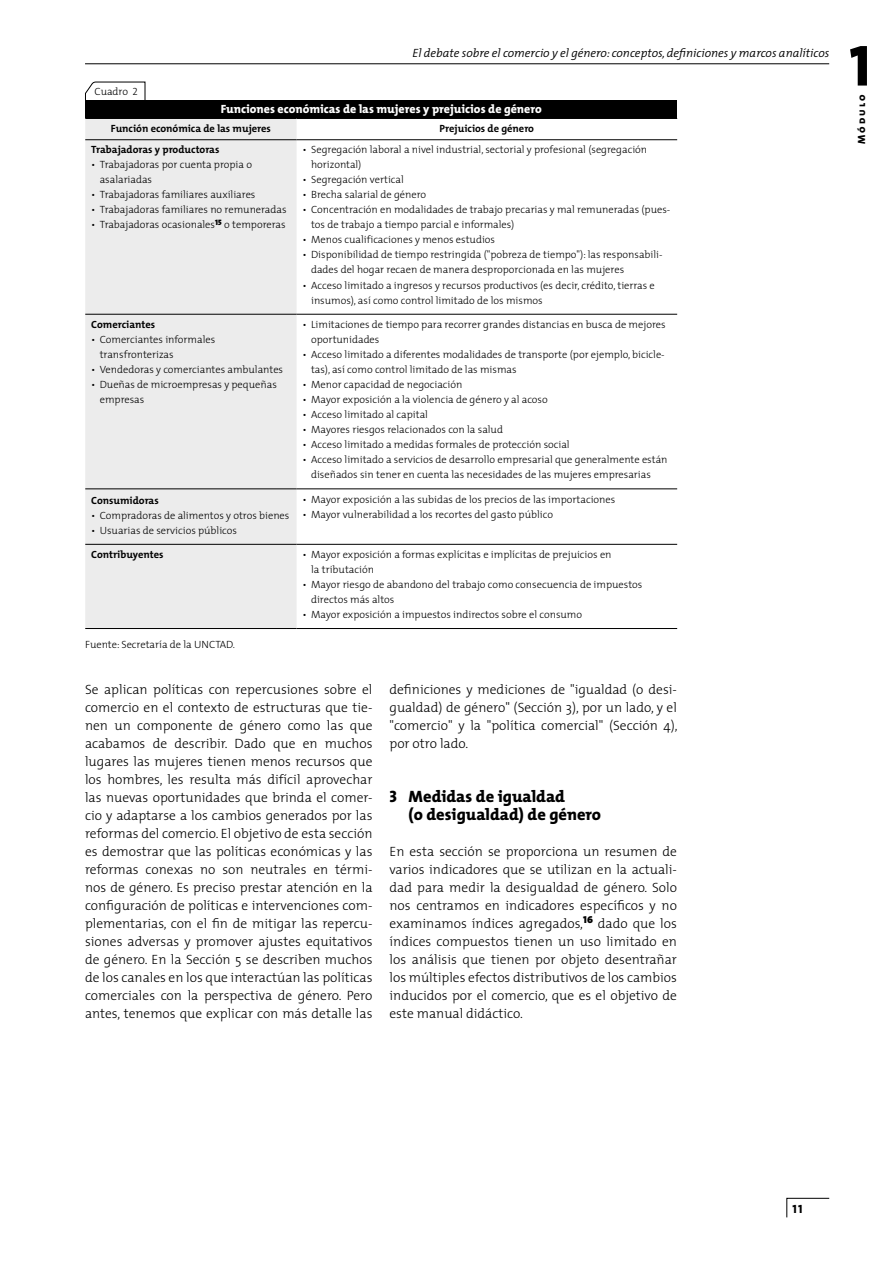
<style>
.page{position:relative;width:893px;height:1263px;background:#fff}
.page>*{position:absolute;margin:0;border:0;box-sizing:border-box;transform-origin:0 0}
.t1{font:58.5px "The Mix Extra Bold Caps";color:#000}
.t2{font:800 16.5px/18px "The Mix";color:#000}
.t3{font:300 13.5px/18px "The Mix";color:#000;text-align:justify}
.t4{font:italic 300 12px "The Mix";color:#000}
.t5{font:800 12px "The Mix";color:#fff}
.t6{font:12px "The Mix Extra Bold Caps";color:#000}
.t7{font:300 10.5px/15px "The Mix";color:#000}
.t8{font:700 10.5px "The Mix";color:#000}
.t9{font:10.5px "The Mix Extra Bold Caps";letter-spacing:.2em;color:#000}
.s1{font-family:"The Mix Light Caps";font-weight:400}
.s2{font-family:"The Mix Extra Bold Caps";font-weight:400}
</style>
<div class="page">
<hr style="left:85px;top:63px;width:744px;height:1px;background:#000">
<svg style="left:786px;top:1197px;width:44px;height:21px"></svg>
<div style="left:85px;top:119px;width:212px;height:509px;background:#ececec"></div>
<hr style="left:85px;top:118px;width:212px;height:1px;background:#000">
<hr style="left:297px;top:118px;width:380px;height:1px;background:#000">
<hr style="left:85px;top:489px;width:212px;height:1px;background:#000">
<hr style="left:297px;top:489px;width:380px;height:1px;background:#000">
<hr style="left:85px;top:544px;width:212px;height:1px;background:#000">
<hr style="left:297px;top:544px;width:380px;height:1px;background:#000">
<hr style="left:85px;top:628px;width:212px;height:1px;background:#000">
<hr style="left:297px;top:628px;width:380px;height:1px;background:#000">
<hr style="left:85px;top:139px;width:212px;height:1px;background:#000">
<hr style="left:297px;top:139px;width:380px;height:1px;background:#000">
<hr style="left:85px;top:314px;width:212px;height:1px;background:#000">
<hr style="left:297px;top:314px;width:380px;height:1px;background:#000">
<div style="left:85px;top:100px;width:592px;height:18px;background:#000"></div>
<svg style="left:85px;top:82px;width:60px;height:18px"></svg>
<p class="t4" style="left:412px;top:43px;width:418px">El debate sobre el comercio y el género: conceptos, definiciones y marcos analíticos</p>
<h1 class="t1" style="left:849px;top:17px;width:23px">1</h1>
<p class="t9" style="left:853px;top:144px;width:51px;rotate:-90deg">Módulo</p>
<p class="t7" style="left:94px;top:84px;width:45px">Cuadro <span class="s1">2</span></p>
<p class="t5" style="left:221px;top:98px;width:322px">Funciones económicas de las mujeres y prejuicios de género</p>
<p class="t8" style="left:111px;top:120px;width:162px">Función económica de las mujeres</p>
<p class="t8" style="left:440px;top:120px;width:96px">Prejuicios de género</p>
<p class="t8" style="left:91px;top:141px;width:130px">Trabajadoras y productoras</p>
<p class="t7" style="left:100px;top:157px;width:154px;text-indent:-9px">• Trabajadoras por cuenta propia o asalariadas</p>
<p class="t7" style="left:91px;top:187px;width:166px">• Trabajadoras familiares auxiliares</p>
<p class="t7" style="left:91px;top:202px;width:197px">• Trabajadoras familiares no remuneradas</p>
<p class="t7" style="left:91px;top:217px;width:196px">• Trabajadoras ocasionales<sup>15</sup> o temporeras</p>
<p class="t7" style="left:311px;top:142px;width:338px;text-indent:-9px">• Segregación laboral a nivel industrial, sectorial y profesional (segregación horizontal)</p>
<p class="t7" style="left:303px;top:172px;width:103px">• Segregación vertical</p>
<p class="t7" style="left:303px;top:187px;width:125px">• Brecha salarial de género</p>
<p class="t7" style="left:311px;top:202px;width:361px;text-indent:-9px">• Concentración en modalidades de trabajo precarias y mal remuneradas (pues&shy;tos de trabajo a tiempo parcial e informales)</p>
<p class="t7" style="left:303px;top:232px;width:194px">• Menos cualificaciones y menos estudios</p>
<p class="t7" style="left:311px;top:247px;width:353px;text-indent:-9px">• Disponibilidad de tiempo restringida ("pobreza de tiempo"): las responsabili&shy;dades del hogar recaen de manera desproporcionada en las mujeres</p>
<p class="t7" style="left:311px;top:277px;width:345px;text-indent:-9px">• Acceso limitado a ingresos y recursos productivos (es decir, crédito, tierras e insumos), así como control limitado de los mismos</p>
<p class="t8" style="left:91px;top:315px;width:65px">Comerciantes</p>
<p class="t7" style="left:100px;top:331px;width:117px;text-indent:-9px">• Comerciantes informales transfronterizas</p>
<p class="t7" style="left:91px;top:361px;width:193px">• Vendedoras y comerciantes ambulantes</p>
<p class="t7" style="left:100px;top:376px;width:179px;text-indent:-9px">• Dueñas de microempresas y pequeñas empresas</p>
<p class="t8" style="left:91px;top:491px;width:69px">Consumidoras</p>
<p class="t7" style="left:91px;top:507px;width:200px">• Compradoras de alimentos y otros bienes</p>
<p class="t7" style="left:91px;top:522px;width:147px">• Usuarias de servicios públicos</p>
<p class="t7" style="left:311px;top:317px;width:356px;text-indent:-9px">• Limitaciones de tiempo para recorrer grandes distancias en busca de mejores oportunidades</p>
<p class="t7" style="left:311px;top:347px;width:355px;text-indent:-9px">• Acceso limitado a diferentes modalidades de transporte (por ejemplo, bicicle&shy;tas), así como control limitado de las mismas</p>
<p class="t7" style="left:303px;top:377px;width:161px">• Menor capacidad de negociación</p>
<p class="t7" style="left:303px;top:392px;width:247px">• Mayor exposición a la violencia de género y al acoso</p>
<p class="t7" style="left:303px;top:407px;width:127px">• Acceso limitado al capital</p>
<p class="t7" style="left:303px;top:422px;width:202px">• Mayores riesgos relacionados con la salud</p>
<p class="t7" style="left:303px;top:437px;width:269px">• Acceso limitado a medidas formales de protección social</p>
<p class="t7" style="left:311px;top:452px;width:358px;text-indent:-9px">• Acceso limitado a servicios de desarrollo empresarial que generalmente están diseñados sin tener en cuenta las necesidades de las mujeres empresarias</p>
<p class="t7" style="left:303px;top:491px;width:314px">• Mayor exposición a las subidas de los precios de las importaciones</p>
<p class="t7" style="left:303px;top:506px;width:252px">• Mayor vulnerabilidad a los recortes del gasto público</p>
<p class="t8" style="left:91px;top:546px;width:74px">Contribuyentes</p>
<p class="t7" style="left:311px;top:547px;width:302px;text-indent:-9px">• Mayor exposición a formas explícitas e implícitas de prejuicios en la tributación</p>
<p class="t7" style="left:311px;top:577px;width:333px;text-indent:-9px">• Mayor riesgo de abandono del trabajo como consecuencia de impuestos directos más altos</p>
<p class="t7" style="left:303px;top:607px;width:281px">• Mayor exposición a impuestos indirectos sobre el consumo</p>
<p class="t7" style="left:85px;top:636px;width:151px">Fuente: Secretaría de la UNCTAD.</p>
<p class="t3" style="left:85px;top:680px;width:289px">Se aplican políticas con repercusiones sobre el comercio en el contexto de estructuras que tie&shy;nen un componente de género como las que acabamos de describir. Dado que en muchos lugares las mujeres tienen menos recursos que los hombres, les resulta más difícil aprovechar las nuevas oportunidades que brinda el comer&shy;cio y adaptarse a los cambios generados por las reformas del comercio. El objetivo de esta sección es demostrar que las políticas económicas y las reformas conexas no son neutrales en térmi&shy;nos de género. Es preciso prestar atención en la configuración de políticas e intervenciones com&shy;plementarias, con el fin de mitigar las repercu&shy;siones adversas y promover ajustes equitativos de género. En la Sección 5 se describen muchos de los canales en los que interactúan las políticas comerciales con la perspectiva de género. Pero antes, tenemos que explicar con más detalle las</p>
<p class="t3" style="left:389px;top:680px;width:290px">definiciones y mediciones de "igualdad (o desi&shy;gualdad) de género" (Sección 3), por un lado, y el "comercio" y la "política comercial" (Sección 4), por otro lado.</p>
<h2 class="t2" style="left:409px;top:787px;width:194px;text-indent:-19px"><span class="s2">3</span> Medidas de igualdad<br>(o desigualdad) de género</h2>
<p class="t3" style="left:389px;top:842px;width:289px">En esta sección se proporciona un resumen de varios indicadores que se utilizan en la actuali&shy;dad para medir la desigualdad de género. Solo nos centramos en indicadores específicos y no examinamos índices agregados,<sup>16</sup> dado que los índices compuestos tienen un uso limitado en los análisis que tienen por objeto desentrañar los múltiples efectos distributivos de los cambios inducidos por el comercio, que es el objetivo de este manual didáctico.</p>
<p class="t6" style="left:793px;top:1198px;width:11px">11</p>
</div>
